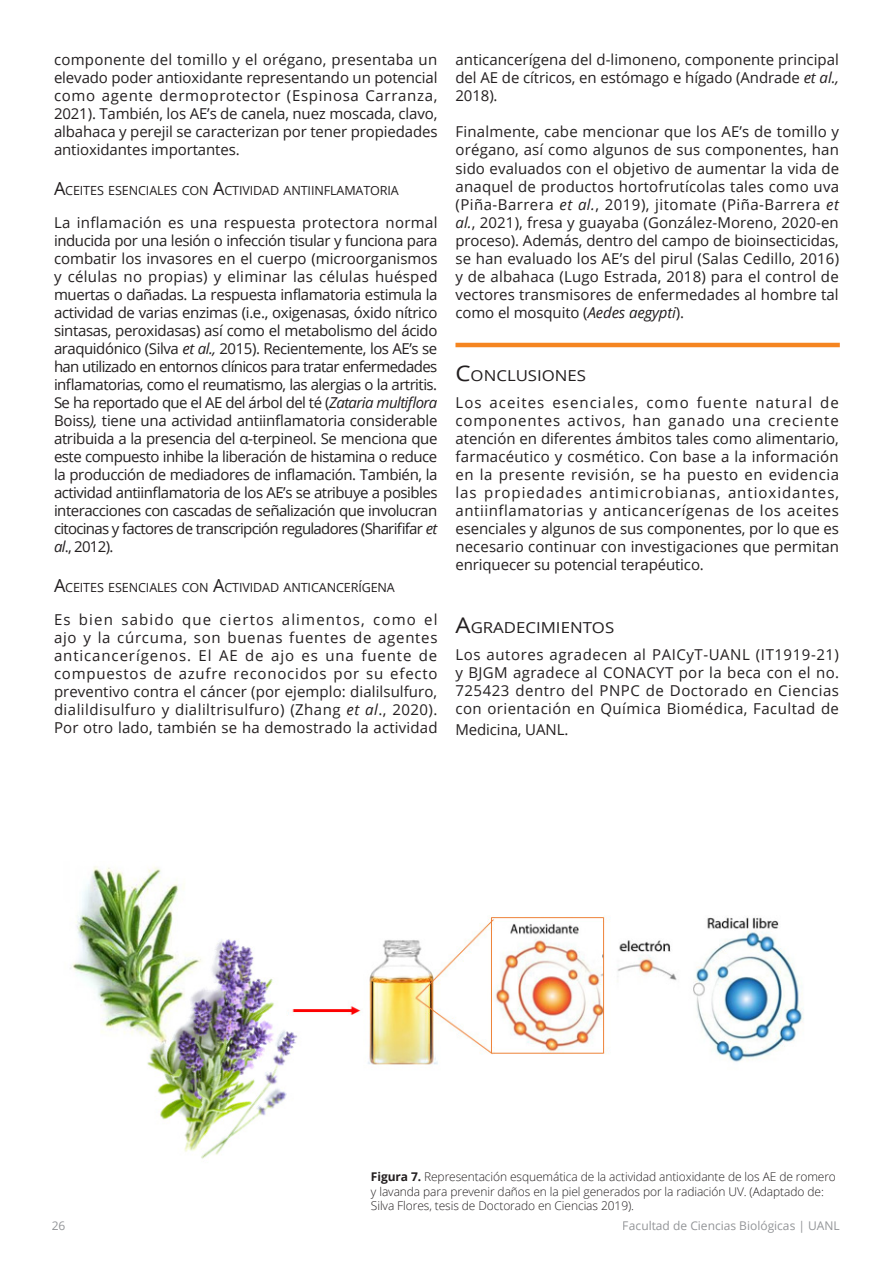
<style>
.page{position:relative;width:893px;height:1263px;background:#fff}
.page>*{position:absolute;margin:0;border:0;box-sizing:border-box;transform-origin:0 0}
.t1{font:15.15px "Open Sans";color:#231f20;scale:1.11 1}
.t2{font:15px/18px "Open Sans";letter-spacing:-.01em;color:#231f20;text-align:justify}
.t3{font:12.6px "Open Sans";letter-spacing:-.01em;color:#231f20}
.pie_de_foto{font:300 12px/14.4px "Open Sans";letter-spacing:-.01em;color:#231f20}
.t4{font:12px "Open Sans";color:#939598}
.s1{font-size:18px}
.s2{font-style:italic}
.s3{font-size:21.6px}
.s4{font-weight:700}
</style>
<div class="page">
<img style="left:70px;top:866px;width:734px;height:293px">
<hr style="left:455px;top:343px;width:385px;height:4px;background:#f58520">
<p class="t2" style="left:54px;top:51px;width:385px">componente del tomillo y el orégano, presentaba un elevado poder antioxidante representando un potencial como agente dermoprotector (Espinosa Carranza, 2021). También, los AE’s de canela, nuez moscada, clavo, albahaca y perejil se caracterizan por tener propiedades antioxidantes importantes.</p>
<h3 class="t3" style="left:54px;top:182px;width:346px"><span class="s1">A</span>CEITES ESENCIALES CON <span class="s1">A</span>CTIVI DAD ANTII NFLAMATORIA</h3>
<p class="t2" style="left:54px;top:213px;width:385px">La inflamación es una respuesta protectora normal inducida por una lesión o infección tisular y funciona para combatir los invasores en el cuerpo (microorganismos y células no propias) y eliminar las células huésped muertas o dañadas. La respuesta inflamatoria estimula la actividad de varias enzimas (i.e., oxigenasas, óxido nítrico sintasas, peroxidasas) así como el metabolismo del ácido araquidónico (Silva <span class="s2">et al.,</span> 2015). Recientemente, los AE’s se han utilizado en entornos clínicos para tratar enfermedades inflamatorias, como el reumatismo, las alergias o la artritis.<br>Se ha reportado que el AE del árbol del té (<span class="s2">Zataria multiflora </span>Boiss<span class="s2">),</span> tiene una actividad antiinflamatoria considerable atribuida a la presencia del α-terpineol. Se menciona que este compuesto inhibe la liberación de histamina o reduce la producción de mediadores de inflamación. También, la actividad antiinflamatoria de los AE’s se atribuye a posibles interacciones con cascadas de señalización que involucran citocinas y factores de transcripción reguladores (Sharififar <span class="s2">et al</span>., 2012).</p>
<h3 class="t3" style="left:54px;top:578px;width:342px"><span class="s1">A</span>CEITES ESENCIALES CON <span class="s1">A</span>CTIVI DAD ANTI CANCERÍGENA</h3>
<p class="t2" style="left:54px;top:610px;width:385px">Es bien sabido que ciertos alimentos, como el ajo y la cúrcuma, son buenas fuentes de agentes anticancerígenos. El AE de ajo es una fuente de compuestos de azufre reconocidos por su efecto preventivo contra el cáncer (por ejemplo: dialilsulfuro, dialildisulfuro y dialiltrisulfuro) (Zhang <span class="s2">et al</span>., 2020).<br>Por otro lado, también se ha demostrado la actividad</p>
<p class="t2" style="left:455px;top:51px;width:385px">anticancerígena del d-limoneno, componente principal del AE de cítricos, en estómago e hígado (Andrade <span class="s2">et al., </span>2018).</p>
<p class="t2" style="left:455px;top:123px;width:385px">Finalmente, cabe mencionar que los AE’s de tomillo y orégano, así como algunos de sus componentes, han sido evaluados con el objetivo de aumentar la vida de anaquel de productos hortofrutícolas tales como uva (Piña-Barrera <span class="s2">et al.</span>, 2019), jitomate (Piña-Barrera <span class="s2">et al.</span>, 2021), fresa y guayaba (González-Moreno, 2020-en proceso). Además, dentro del campo de bioinsecticidas, se han evaluado los AE’s del pirul (Salas Cedillo, 2016) y de albahaca (Lugo Estrada, 2018) para el control de vectores transmisores de enfermedades al hombre tal como el mosquito (<span class="s2">Aedes aegypti</span>).</p>
<h2 class="t1" style="left:455px;top:365px;width:119px"><span class="s3">C</span>ONCLUSIONES</h2>
<p class="t2" style="left:455px;top:393px;width:385px">Los aceites esenciales, como fuente natural de componentes activos, han ganado una creciente atención en diferentes ámbitos tales como alimentario, farmacéutico y cosmético. Con base a la información en la presente revisión, se ha puesto en evidencia las propiedades antimicrobianas, antioxidantes, antiinflamatorias y anticancerígenas de los aceites esenciales y algunos de sus componentes, por lo que es necesario continuar con investigaciones que permitan enriquecer su potencial terapéutico.</p>
<h2 class="t1" style="left:455px;top:617px;width:145px"><span class="s3">A</span>GRADECI MI ENTOS</h2>
<p class="t2" style="left:455px;top:645px;width:385px">Los autores agradecen al PAICyT-UANL (IT1919-21) y BJGM agradece al CONACYT por la beca con el no.<br>725423 dentro del PNPC de Doctorado en Ciencias con orientación en Química Biomédica, Facultad de</p>
<p class="t2" style="left:455px;top:720px;width:114px">Medicina, UANL.</p>
<p class="pie_de_foto" style="left:371px;top:1169px;width:467px"><span class="s4">Figura 7.</span> Representación esquemática de la actividad antioxidante de los AE de romero y lavanda para prevenir daños en la piel generados por la radiación UV. (Adaptado de:<br>Silva Flores, tesis de Doctorado en Ciencias 2019).</p>
<p class="t4" style="left:52px;top:1217px;width:15px">26</p>
<p class="t4" style="left:623px;top:1217px;width:219px">Facultad de Ciencias Biológicas | UANL</p>
</div>
